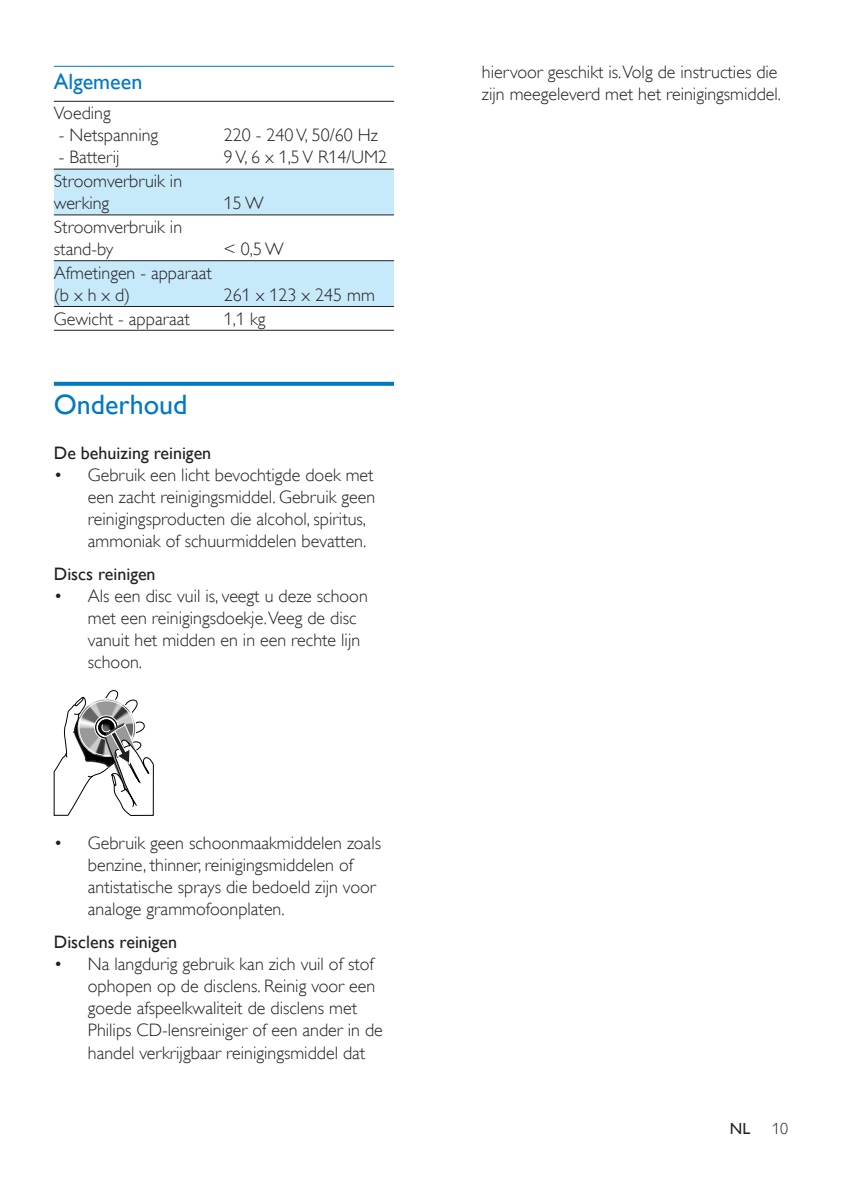
<style>
.page{position:relative;width:842px;height:1191px;background:#fff}
.page>*{position:absolute;margin:0;border:0;box-sizing:border-box;transform-origin:0 0}
.t1{font:28px "Gill Sans Alt One WGL";color:#0079c1}
.t2{font:22px "Gill Sans Alt One WGL";color:#0079c1}
.t3{font:18px/22px "Gill Sans Alt One WGL Light";color:#231f20}
.t4{font:18px "Gill Sans Alt One WGL";color:#231f20}
.t5{font:16px "Gill Sans Alt One WGL";color:#231f20}
.t6{font:16px "Gill Sans Alt One WGL Light";color:#231f20}
</style>
<div class="page">
<hr style="left:54px;top:66px;width:340px;height:1px;background:#0079c1">
<svg style="left:54px;top:382px;width:340px;height:4px"></svg>
<svg style="left:54px;top:170px;width:340px;height:136px;fill:#c7eafb"></svg>
<hr style="left:54px;top:101px;width:170px;height:1px;background:#231f20">
<hr style="left:224px;top:101px;width:170px;height:1px;background:#231f20">
<hr style="left:54px;top:169px;width:170px;height:1px;background:#231f20">
<hr style="left:224px;top:169px;width:170px;height:1px;background:#231f20">
<hr style="left:54px;top:214px;width:170px;height:1px;background:#231f20">
<hr style="left:224px;top:214px;width:170px;height:1px;background:#231f20">
<hr style="left:54px;top:260px;width:170px;height:1px;background:#231f20">
<hr style="left:224px;top:260px;width:170px;height:1px;background:#231f20">
<hr style="left:54px;top:306px;width:170px;height:1px;background:#231f20">
<hr style="left:224px;top:306px;width:170px;height:1px;background:#231f20">
<hr style="left:54px;top:330px;width:170px;height:1px;background:#231f20">
<hr style="left:224px;top:330px;width:170px;height:1px;background:#231f20">
<svg style="left:54px;top:690px;width:100px;height:125px"></svg>
<p class="t2" style="left:54px;top:73px;width:90px">Algemeen</p>
<p class="t3" style="left:54px;top:104px;width:58px">Voeding</p>
<p class="t3" style="left:59px;top:126px;width:101px">- Netspanning</p>
<p class="t3" style="left:59px;top:148px;width:62px">- Batterij</p>
<p class="t3" style="left:54px;top:171px;width:130px">Stroomverbruik in werking</p>
<p class="t3" style="left:54px;top:217px;width:130px">Stroomverbruik in stand-by</p>
<p class="t3" style="left:54px;top:263px;width:160px">Afmetingen - apparaat (b x h x d)</p>
<p class="t3" style="left:224px;top:124px;width:165px">220 - 240 V, 50/60 Hz<br>9 V, 6 x 1,5 V R14/UM2</p>
<p class="t3" style="left:224px;top:193px;width:41px">15 W</p>
<p class="t3" style="left:224px;top:239px;width:61px">&lt; 0,5 W</p>
<p class="t3" style="left:224px;top:285px;width:153px">261 x 123 x 245 mm</p>
<p class="t3" style="left:54px;top:309px;width:138px">Gewicht - apparaat</p>
<p class="t3" style="left:224px;top:309px;width:43px">1,1 kg</p>
<h1 class="t1" style="left:54px;top:393px;width:135px">Onderhoud</h1>
<p class="t4" style="left:54px;top:445px;width:159px">De behuizing reinigen</p>
<p class="t3" style="left:88px;top:465px;width:289px;text-indent:-34px">• Gebruik een licht bevochtigde doek met een zacht reinigingsmiddel. Gebruik geen reinigingsproducten die alcohol, spiritus, ammoniak of schuurmiddelen bevatten.</p>
<p class="t4" style="left:54px;top:567px;width:103px">Discs reinigen</p>
<p class="t3" style="left:88px;top:586px;width:281px;text-indent:-34px">• Als een disc vuil is, veegt u deze schoon met een reinigingsdoekje.Veeg de disc vanuit het midden en in een rechte lijn schoon.</p>
<p class="t3" style="left:88px;top:833px;width:295px;text-indent:-34px">• Gebruik geen schoonmaakmiddelen zoals benzine, thinner, reinigingsmiddelen of antistatische sprays die bedoeld zijn voor analoge grammofoonplaten.</p>
<p class="t4" style="left:54px;top:935px;width:125px">Disclens reinigen</p>
<p class="t3" style="left:88px;top:954px;width:297px;text-indent:-34px">• Na langdurig gebruik kan zich vuil of stof ophopen op de disclens. Reinig voor een goede afspeelkwaliteit de disclens met Philips CD-lensreiniger of een ander in de handel verkrijgbaar reinigingsmiddel dat</p>
<p class="t3" style="left:482px;top:63px;width:301px">hiervoor geschikt is.Volg de instructies die zijn meegeleverd met het reinigingsmiddel.</p>
<p class="t5" style="left:730px;top:1122px;width:22px">NL</p>
<p class="t6" style="left:772px;top:1122px;width:17px">10</p>
</div>
